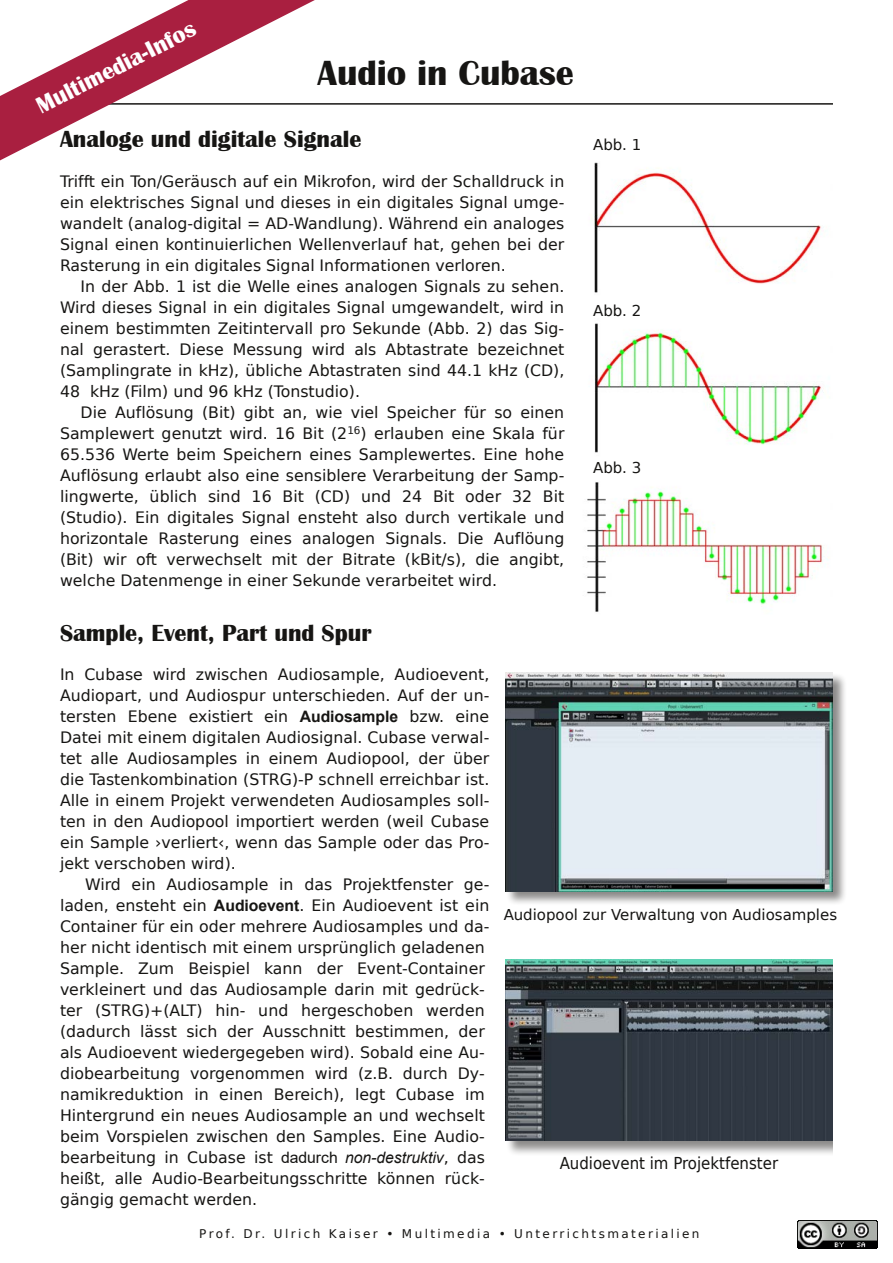
<style>
.page{position:relative;width:893px;height:1263px;background:#fff}
.page>*{position:absolute;margin:0;border:0;box-sizing:border-box;transform-origin:0 0}
.t1{font:700 36px "Britannic";color:#161513}
.t2{font:700 24px "Britannic";color:#161513}
.t3{font:700 24px "Britannic";color:#fff}
.t4{font:16.5px "Bitstream Vera Sans";color:#161513;scale:.91 1}
.t5{font:15.75px/21px "Bitstream Vera Sans";letter-spacing:.005em;color:#161513;text-align:justify}
.t6{font:15px "Bitstream Vera Sans";letter-spacing:-.005em;color:#161513}
.t7{font:12px "Bitstream Vera Sans";letter-spacing:.2em;color:#161513}
.s1{font-family:"Arial";font-weight:700}
.s2{font-family:"Arial"}
.s3{font-family:"Arial";font-style:italic}
</style>
<div class="page">
<img style="left:594px;top:162px;width:227px;height:131px">
<img style="left:594px;top:323px;width:229px;height:130px">
<img style="left:587px;top:482px;width:242px;height:130px">
<img style="left:506px;top:675px;width:339px;height:228px">
<img style="left:506px;top:673px;width:327px;height:218px">
<img style="left:506px;top:1140px;width:327px;height:14px">
<img style="left:506px;top:959px;width:327px;height:181px">
<hr style="left:60px;top:103px;width:773px;height:2px;background:#161513">
<svg style="left:0;top:0;width:321px;height:161px"></svg>
<img style="left:798px;top:1220px;width:79px;height:28px">
<h2 class="t3" style="left:32px;top:95px;width:177px;rotate:-27deg">Multimedia-Infos</h2>
<h1 class="t1" style="left:318px;top:52px;width:258px">Audio in Cubase</h1>
<h2 class="t2" style="left:60px;top:125px;width:303px">Analoge und digitale Signale</h2>
<p class="t5" style="left:60px;top:171px;width:506px">Trifft ein Ton/Geräusch auf ein Mikrofon, wird der Schalldruck in ein elektrisches Signal und dieses in ein digitales Signal umge&shy;wandelt (analog-digital = AD-Wandlung). Während ein analoges Signal einen kontinuierlichen Wellenverlauf hat, gehen bei der Rasterung in ein digitales Signal Informationen verloren.</p>
<p class="t5" style="left:60px;top:276px;width:506px;text-indent:21px">In der Abb. 1 ist die Welle eines analogen Signals zu sehen.<br>Wird dieses Signal in ein digitales Signal umgewandelt, wird in einem bestimmten Zeitintervall pro Sekunde (Abb. 2) das Sig&shy;nal gerastert. Diese Messung wird als Abtastrate bezeichnet (Samp ling rate in kHz), übliche Abtastraten sind 44.1 kHz (CD), 48 kHz (Film) und 96 kHz (Tonstudio).</p>
<p class="t5" style="left:60px;top:402px;width:506px;text-indent:21px">Die Auflösung (Bit) gibt an, wie viel Speicher für so einen Samplewert genutzt wird. 16 Bit (2<sup>16</sup>) erlauben eine Skala für 65.536 Werte beim Speichern eines Samplewertes. Eine hohe Auflösung erlaubt also eine sensiblere Verarbeitung der Samp - ling werte, üblich sind 16 Bit (CD) und 24 Bit oder 32 Bit (Studio). Ein digitales Signal ensteht also durch vertikale und horizontale Rasterung eines analogen Signals. Die Auflöung (Bit) wir oft verwechselt mit der Bitrate (kBit/s), die angibt, welche Datenmenge in einer Sekunde verarbeitet wird.</p>
<h2 class="t2" style="left:60px;top:620px;width:313px">Sample, Event, Part und Spur</h2>
<p class="t6" style="left:593px;top:136px;width:50px">Abb. 1</p>
<p class="t6" style="left:593px;top:302px;width:50px">Abb. 2</p>
<p class="t6" style="left:593px;top:459px;width:50px">Abb. 3</p>
<p class="t5" style="left:60px;top:664px;width:431px">In Cubase wird zwischen Audiosample, Audioevent, Audiopart, und Audiospur unterschieden. Auf der un&shy;tersten Ebene existiert ein <span class="s1">Audiosample</span> bzw. eine Datei mit einem digitalen Audiosignal. Cubase verwal&shy;tet alle Audiosamples in einem Audiopool, der über die Tastenkombination (STRG)-P schnell erreichbar ist.<br>Alle in einem Projekt verwendeten Audiosamples soll&shy;ten in den Audiopool importiert werden (weil Cubase ein Sample ›verliert‹, wenn das Sample oder das Pro&shy;jekt verschoben wird).</p>
<p class="t5" style="left:60px;top:874px;width:431px;text-align:left;text-indent:25px">Wird ein Audiosample in das Projektfenster ge&shy;laden, ensteht ein <span class="s1">Audioevent</span>. Ein Audioevent ist ein Container für ein oder mehrere Audiosamples und da&shy;her nicht identisch mit einem ursprünglich geladenen Sample. Zum Beispiel kann der Event-Container verkleinert und das Audiosample darin mit ge drück&shy;ter (STRG)+(ALT) hin- und herge scho ben wer den (dadurch lässt sich der Ausschnitt be stimmen, der als Audioevent wiedergegeben wird). So bald eine Au&shy;diobearbeitung vorgenommen wird (z.B. durch Dy&shy;namikreduktion in einen Bereich), legt Cubase im Hintergrund ein neues Audiosample an und wechselt beim Vorspielen zwischen den Samples. Eine Audio&shy;bearbeitung in Cubase ist <span class="s2">dadurch</span> <span class="s3">non-destruktiv</span>, das heißt, alle Audio-Bearbeitungsschritte können rück&shy;gängig ge macht werden.</p>
<p class="t6" style="left:504px;top:906px;width:335px">Audiopool zur Verwaltung von Audiosamples</p>
<p class="t4" style="left:560px;top:1154px;width:242px">Audioevent im Projektfenster</p>
<p class="t7" style="left:199px;top:1227px;width:502px">Prof. Dr. Ulrich Kaiser • Multimedia • Unterrichtsmaterialien</p>
</div>
